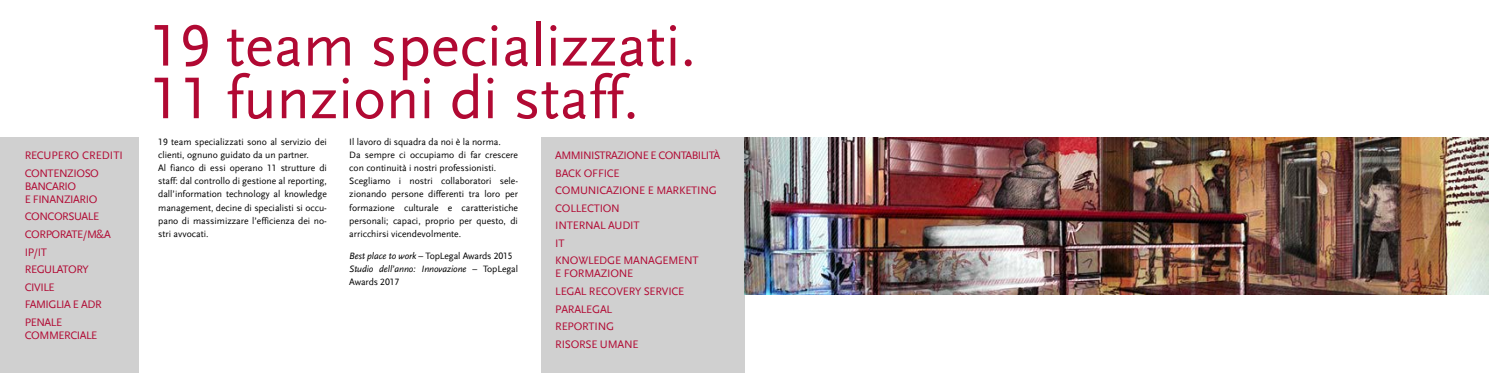
<style>
.page{position:relative;width:1489px;height:373px;background:#fff}
.page>*{position:absolute;margin:0;border:0;box-sizing:border-box;transform-origin:0 0}
.t1{font:61.25px/52.5px "Scala Sans LF";color:#b10933}
.t2{font:11.38px/17.5px "Scala Sans LF";letter-spacing:-.02em;color:#b10933}
.t3{font:11.38px/17.5px "Scala Sans LF";letter-spacing:-.04em;color:#b10933}
.t4{font:9.62px/13.1px "Scala Sans LF";color:#000}
.t5{font:italic 9.62px/13.1px "Scala Sans LF";letter-spacing:-.01em;color:#000}
.s1{font-style:normal}
</style>
<div class="page">
<div style="left:541px;top:137px;width:203px;height:235px;background:#d0d0d0"></div>
<div style="left:0;top:137px;width:139px;height:235px;background:#d0d0d0"></div>
<img style="left:744px;top:137px;width:744px;height:157px">
<p class="t3" style="left:25px;top:146px;width:100px">RECUPERO CREDITI<br>CONTENZIOSO</p>
<p class="t3" style="left:25px;top:179px;width:74px;line-height:13.1px">BANCARIO<br>E FINANZIARIO</p>
<p class="t3" style="left:25px;top:208px;width:88px">CONCORSUALE<br>CORPORATE/M&amp;A<br>IP/IT<br>REGULATORY<br>CIVILE<br>FAMIGLIA E ADR<br>PENALE</p>
<p class="t3" style="left:25px;top:326px;width:74px">COMMERCIALE</p>
<h1 class="t1" style="left:149px;top:20px;width:548px">19 team specializzati.<br>11 funzioni di staff.</h1>
<p class="t4" style="left:158px;top:135px;width:170px">19 team specializzati sono al servizio dei clienti, ognuno guidato da un partner.<br>Al fianco di essi operano 11 strutture di staff: dal controllo di gestione al reporting, dall’information technology al knowledge management, decine di specialisti si occu&shy;pano di massimizzare l’efficienza dei no&shy;stri avvocati.</p>
<p class="t4" style="left:349px;top:135px;width:170px">Il lavoro di squadra da noi è la norma.<br>Da sempre ci occupiamo di far crescere con continuità i nostri professionisti.<br>Scegliamo i nostri collaboratori sele&shy;zionando persone differenti tra loro per formazione culturale e caratteristiche personali; capaci, proprio per questo, di arricchirsi vicendevolmente.</p>
<p class="t5" style="left:349px;top:249px;width:170px">Best place to work <span class="s1">– TopLegal Awards 2015<br></span>Studio dell’anno: Innovazione <span class="s1">– TopLegal<br>Awards 2017</span></p>
<p class="t2" style="left:555px;top:146px;width:166px">AMMINISTRAZIONE E CONTABILITÀ<br>BACK OFFICE<br>COMUNICAZIONE E MARKETING<br>COLLECTION<br>INTERNAL AUDIT<br>IT<br>KNOWLEDGE MANAGEMENT</p>
<p class="t2" style="left:555px;top:265px;width:131px">E FORMAZIONE<br>LEGAL RECOVERY SERVICE<br>PARALEGAL<br>REPORTING<br>RISORSE UMANE</p>
</div>
